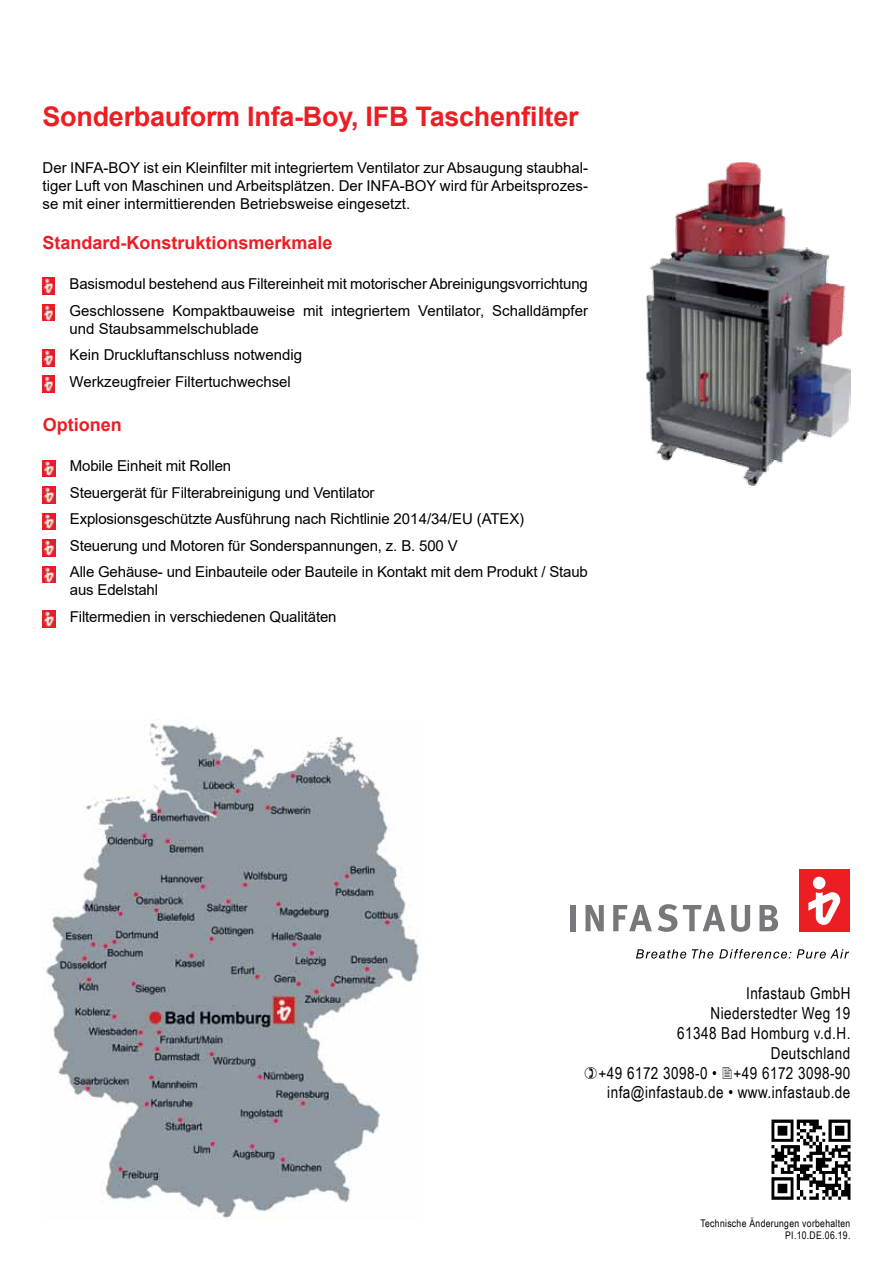
<style>
.page{position:relative;width:893px;height:1263px;background:#fff}
.page>*{position:absolute;margin:0;border:0;box-sizing:border-box;transform-origin:0 0}
.t1{font:700 27px "Arial";letter-spacing:-.01em;color:#ed1d24}
.t2{font:700 18px "Arial";color:#ed1d24}
.t3{font:16.5px/19.8px "Arial Narrow";letter-spacing:.025em;color:#000;text-align:right}
.t4{font:15px/18px "Arial";letter-spacing:-.01em;color:#000}
.t5{font:10.5px/12.6px "Arial Narrow";letter-spacing:.03em;color:#000;text-align:right}
</style>
<div class="page">
<svg style="left:636px;top:949px;width:50px;height:9px"></svg>
<svg style="left:692px;top:949px;width:21px;height:9px"></svg>
<svg style="left:719px;top:949px;width:72px;height:9px"></svg>
<svg style="left:797px;top:949px;width:52px;height:9px"></svg>
<div style="left:571px;top:905px;width:5px;height:26px;background:#77787b"></div>
<svg style="left:585px;top:905px;width:19px;height:26px"></svg>
<svg style="left:613px;top:905px;width:39px;height:26px"></svg>
<svg style="left:658px;top:904px;width:19px;height:28px"></svg>
<svg style="left:683px;top:905px;width:42px;height:26px"></svg>
<svg style="left:731px;top:905px;width:19px;height:27px"></svg>
<svg style="left:759px;top:905px;width:19px;height:26px"></svg>
<div style="left:799px;top:869px;width:50px;height:63px;background:#ed1d24"></div>
<div style="left:813px;top:877px;width:12px;height:12px;background:#fff;border-radius:50%"></div>
<svg style="left:808px;top:892px;width:32px;height:33px"></svg>
<img style="left:771px;top:1119px;width:80px;height:81px">
<img style="left:46px;top:719px;width:373px;height:500px">
<img style="left:43px;top:278px;width:12px;height:16px">
<img style="left:43px;top:304px;width:12px;height:17px">
<img style="left:43px;top:349px;width:12px;height:17px">
<img style="left:43px;top:376px;width:12px;height:16px">
<img style="left:43px;top:460px;width:12px;height:17px">
<img style="left:43px;top:487px;width:12px;height:16px">
<img style="left:43px;top:513px;width:12px;height:17px">
<img style="left:43px;top:540px;width:12px;height:16px">
<img style="left:43px;top:566px;width:12px;height:17px">
<img style="left:43px;top:611px;width:12px;height:16px">
<img style="left:646px;top:162px;width:204px;height:323px">
<h1 class="t1" style="left:43px;top:97px;width:538px">Sonderbauform Infa-Boy, IFB Taschenfilter</h1>
<p class="t4" style="left:43px;top:159px;width:547px;text-align:justify">Der INFA-BOY ist ein Kleinfilter mit integriertem Ventilator zur Absaugung staubhal&shy;tiger Luft von Maschinen und Arbeitsplätzen. Der INFA-BOY wird für Arbeitsprozes&shy;se mit einer intermittierenden Betriebsweise eingesetzt.</p>
<p class="t2" style="left:43px;top:230px;width:292px">Standard-Konstruktionsmerkmale</p>
<p class="t4" style="left:43px;top:275px;width:547px">• Basismodul bestehend aus Filtereinheit mit motorischer Abreinigungsvorrichtung</p>
<p class="t4" style="left:70px;top:301px;width:520px;text-indent:-27px">• Geschlossene Kompaktbauweise mit integriertem Ventilator, Schalldämpfer und Staubsammelschublade</p>
<p class="t4" style="left:43px;top:346px;width:261px">• Kein Druckluftanschluss notwendig</p>
<p class="t4" style="left:43px;top:372px;width:250px">• Werkzeugfreier Filtertuchwechsel</p>
<p class="t2" style="left:43px;top:412px;width:81px">Optionen</p>
<p class="t4" style="left:43px;top:457px;width:190px">• Mobile Einheit mit Rollen</p>
<p class="t4" style="left:43px;top:483px;width:333px">• Steuergerät für Filterabreinigung und Ventilator</p>
<p class="t4" style="left:43px;top:510px;width:483px">• Explosionsgeschützte Ausführung nach Richtlinie 2014/34/EU (ATEX)</p>
<p class="t4" style="left:43px;top:536px;width:416px">• Steuerung und Motoren für Sonderspannungen, z. B. 500 V</p>
<p class="t4" style="left:70px;top:563px;width:520px;text-indent:-27px">• Alle Gehäuse- und Einbauteile oder Bauteile in Kontakt mit dem Produkt / Staub aus Edelstahl</p>
<p class="t4" style="left:43px;top:607px;width:295px">• Filtermedien in verschiedenen Qualitäten</p>
<p class="t3" style="left:599px;top:983px;width:253px">Infastaub GmbH<br>Niederstedter Weg 19<br>61348 Bad Homburg v.d.H.<br>Deutschland<br>+49 6172 3098-0 • +49 6172 3098-90 infa@infastaub.de • www.infastaub.de</p>
<p class="t5" style="left:701px;top:1216px;width:151px">Technische Änderungen vorbehalten<br>PI.10.DE.06.19.</p>
</div>
